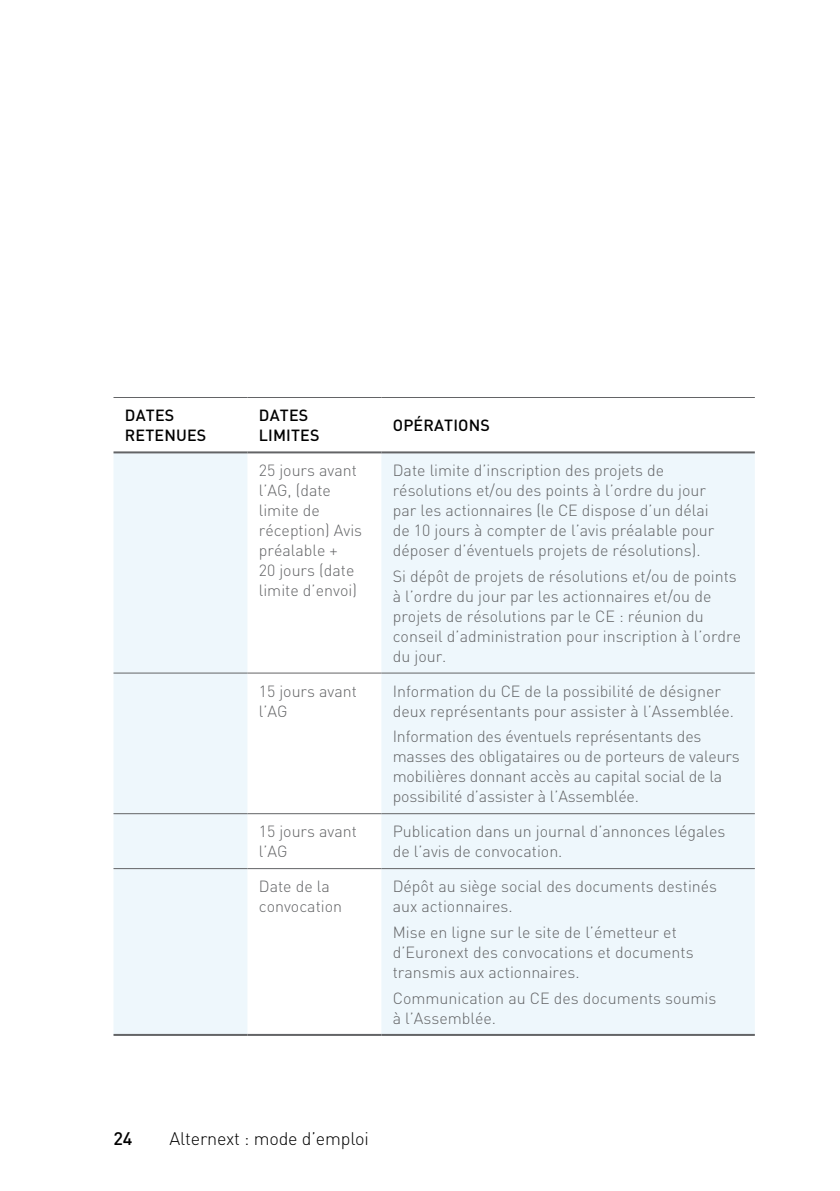
<style>
.page{position:relative;width:840px;height:1191px;background:#fff}
.page>*{position:absolute;margin:0;border:0;box-sizing:border-box;transform-origin:0 0}
.t1{font:300 18px "DIN Pro";letter-spacing:-.01em;color:#000}
.t2{font:500 18px "DIN Pro";color:#000}
.t3{font:300 16px/20px "DIN Pro";color:#636466}
.t4{font:500 16px/20px "DIN Pro";letter-spacing:.01em;color:#000}
</style>
<div class="page">
<svg style="left:113px;top:453px;width:641px;height:581px;fill:#eef7fc"></svg>
<hr style="left:113px;top:397px;width:134px;height:1px;background:#636466">
<hr style="left:247px;top:397px;width:134px;height:1px;background:#636466">
<hr style="left:381px;top:397px;width:373px;height:1px;background:#636466">
<hr style="left:113px;top:451px;width:134px;height:2px;background:#636466">
<hr style="left:247px;top:451px;width:134px;height:2px;background:#636466">
<hr style="left:381px;top:451px;width:373px;height:2px;background:#636466">
<hr style="left:113px;top:672px;width:134px;height:1px;background:#636466">
<hr style="left:247px;top:672px;width:134px;height:1px;background:#636466">
<hr style="left:381px;top:672px;width:373px;height:1px;background:#636466">
<hr style="left:113px;top:813px;width:134px;height:1px;background:#636466">
<hr style="left:247px;top:813px;width:134px;height:1px;background:#636466">
<hr style="left:381px;top:813px;width:373px;height:1px;background:#636466">
<hr style="left:113px;top:868px;width:134px;height:1px;background:#636466">
<hr style="left:247px;top:868px;width:134px;height:1px;background:#636466">
<hr style="left:381px;top:868px;width:373px;height:1px;background:#636466">
<hr style="left:113px;top:1034px;width:134px;height:2px;background:#636466">
<hr style="left:247px;top:1034px;width:134px;height:2px;background:#636466">
<hr style="left:381px;top:1034px;width:373px;height:2px;background:#636466">
<p class="t4" style="left:125px;top:403px;width:81px">DATES<br>RETENUES</p>
<p class="t4" style="left:259px;top:403px;width:61px">DATES<br>LIMITES</p>
<p class="t4" style="left:392px;top:413px;width:97px">OPÉRATIONS</p>
<p class="t3" style="left:259px;top:459px;width:105px">25 jours avant l’AG, (date limite de réception) Avis préalable +<br>20 jours (date limite d’envoi)</p>
<p class="t3" style="left:392px;top:459px;width:323px">Date limite d’inscription des projets de résolutions et/ou des points à l’ordre du jour par les actionnaires (le CE dispose d’un délai de 10 jours à compter de l’avis préalable pour déposer d’éventuels projets de résolutions).</p>
<p class="t3" style="left:392px;top:564px;width:350px">Si dépôt de projets de résolutions et/ou de points à l’ordre du jour par les actionnaires et/ou de projets de résolutions par le CE : réunion du conseil d’administration pour inscription à l’ordre du jour.</p>
<p class="t3" style="left:259px;top:679px;width:100px">15 jours avant l’AG</p>
<p class="t3" style="left:392px;top:679px;width:342px">Information du CE de la possibilité de désigner deux représentants pour assister à l’Assemblée.</p>
<p class="t3" style="left:392px;top:725px;width:348px">Information des éventuels représentants des masses des obligataires ou de porteurs de valeurs mobilières donnant accès au capital social de la possibilité d’assister à l’Assemblée.</p>
<p class="t3" style="left:259px;top:820px;width:100px">15 jours avant l’AG</p>
<p class="t3" style="left:392px;top:820px;width:334px">Publication dans un journal d’annonces légales de l’avis de convocation.</p>
<p class="t3" style="left:259px;top:875px;width:85px">Date de la convocation</p>
<p class="t3" style="left:392px;top:875px;width:326px">Dépôt au siège social des documents destinés aux actionnaires.</p>
<p class="t3" style="left:392px;top:920px;width:302px">Mise en ligne sur le site de l’émetteur et d’Euronext des convocations et documents transmis aux actionnaires.</p>
<p class="t3" style="left:392px;top:986px;width:325px">Communication au CE des documents soumis à l’Assemblée.</p>
<p class="t2" style="left:113px;top:1124px;width:20px">24</p>
<p class="t1" style="left:169px;top:1124px;width:201px">Alternext : mode d’emploi</p>
</div>
